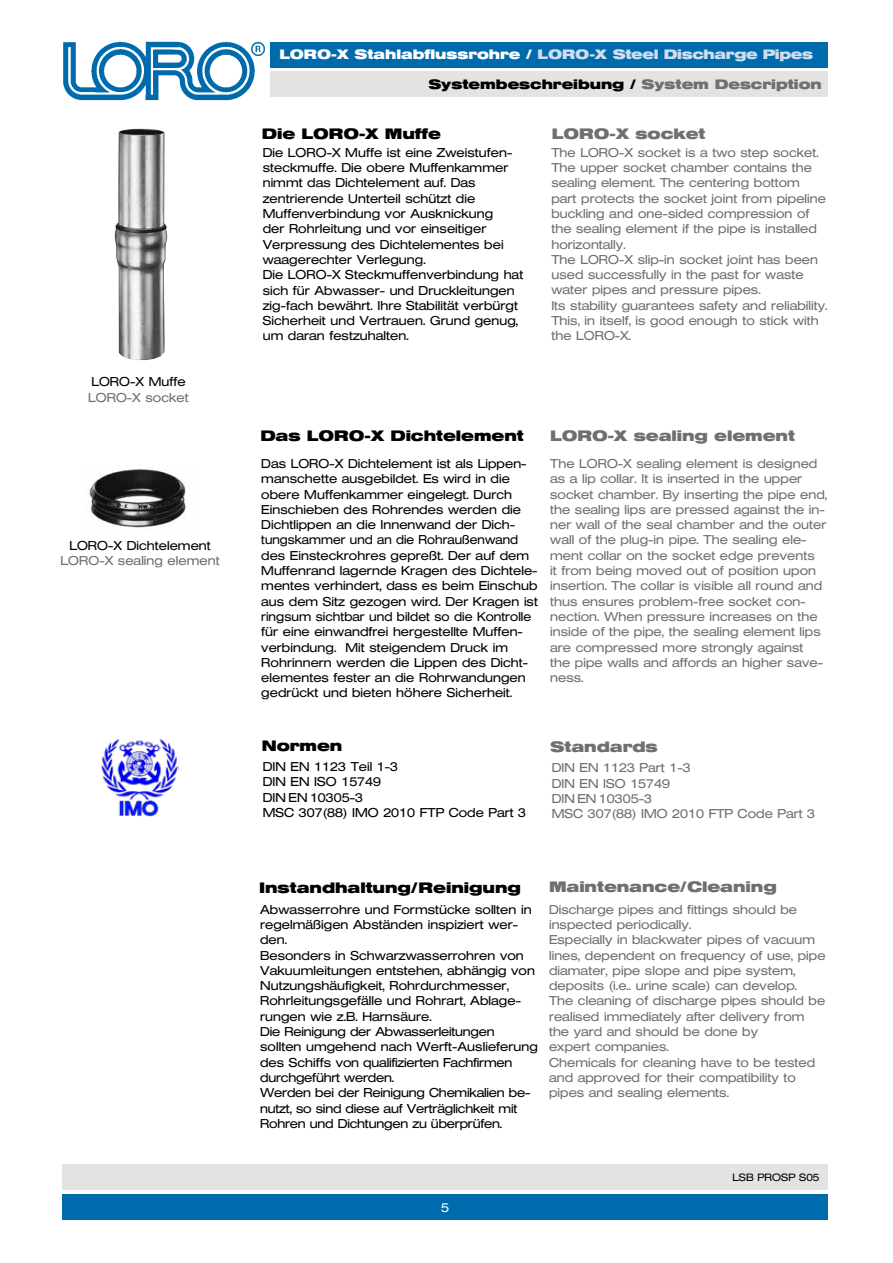
<style>
.page{position:relative;width:893px;height:1263px;background:#fff}
.page>*{position:absolute;margin:0;border:0;box-sizing:border-box;transform-origin:0 0}
.t1{font:700 15px "Helvetica Extended BQ";color:#000}
.t2{font:700 15px "Helvetica Extended BQ";color:#706f6f}
.t3{font:700 13.5px "Helvetica Extended BQ";color:#cfddef}
.t4{font:700 13.5px "Helvetica Extended BQ";color:#000}
.t5{font:300 12.75px/15.3px "Helvetica Extended BQ";color:#000}
.t6{font:300 12.75px/15.3px "Helvetica Extended BQ";color:#706f6f}
.t7{font:300 12.75px "Helvetica Extended BQ";color:#fff}
.t8{font:300 10.5px "Helvetica Extended BQ";color:#000}
.s1{color:#fff}
.s2{color:#706f6f}
</style>
<div class="page">
<img style="left:63px;top:41px;width:202px;height:60px">
<div style="left:63px;top:1164px;width:765px;height:26px;background:#e3e3e3"></div>
<div style="left:271px;top:42px;width:557px;height:25px;background:#006bac"></div>
<div style="left:271px;top:72px;width:557px;height:25px;background:#e3e3e3"></div>
<div style="left:63px;top:1194px;width:765px;height:26px;background:#006bac"></div>
<img style="left:115px;top:129px;width:52px;height:231px">
<img style="left:89px;top:469px;width:97px;height:59px">
<img style="left:101px;top:739px;width:77px;height:78px">
<p class="t5" style="left:91px;top:374px;width:96px">LORO-X Muffe</p>
<p class="t6" style="left:88px;top:390px;width:102px">LORO-X socket</p>
<p class="t5" style="left:69px;top:538px;width:143px">LORO-X Dichtelement</p>
<p class="t6" style="left:61px;top:553px;width:161px">LORO-X sealing element</p>
<p class="t3" style="left:279px;top:47px;width:535px"><span class="s1">LORO-X Stahlabflussrohre /</span> LORO-X Steel Discharge Pipes</p>
<p class="t4" style="left:428px;top:77px;width:395px">Systembeschreibung / <span class="s2">System Description</span></p>
<p class="t2" style="left:552px;top:125px;width:155px">LORO-X socket</p>
<p class="t1" style="left:262px;top:125px;width:181px">Die LORO-X Muffe</p>
<p class="t5" style="left:263px;top:145px;width:262px">Die LORO-X Muffe ist eine Zweistufen&shy;steckmuffe. Die obere Muffenkammer nimmt das Dichtelement auf. Das zentrierende Unterteil schützt die Muffenverbindung vor Ausknickung<br>der Rohrleitung und vor einseitiger Verpressung des Dichtelementes bei waagerechter Verlegung.<br>Die LORO-X Steckmuffenverbindung hat sich für Abwasser- und Druckleitungen zig-fach bewährt. Ihre Stabilität verbürgt Sicherheit und Vertrauen. Grund genug, um daran festzuhalten.</p>
<p class="t6" style="left:551px;top:145px;width:278px">The LORO-X socket is a two step socket.<br>The upper socket chamber contains the sealing element. The centering bottom part protects the socket joint from pipeline buckling and one-sided compression of the sealing element if the pipe is installed horizontally.<br>The LORO-X slip-in socket joint has been used successfully in the past for waste water pipes and pressure pipes.<br>Its stability guarantees safety and reliability.<br>This, in itself, is good enough to stick with the LORO-X.</p>
<p class="t1" style="left:260px;top:427px;width:265px">Das LORO-X Dichtelement</p>
<p class="t5" style="left:261px;top:456px;width:278px">Das LORO-X Dichtelement ist als Lippen&shy;manschette ausgebildet. Es wird in die obere Muffenkammer eingelegt. Durch Einschieben des Rohrendes werden die Dichtlippen an die Innenwand der Dich&shy;tungskammer und an die Rohraußenwand des Einsteckrohres gepreßt. Der auf dem Muffenrand lagernde Kragen des Dichtele&shy;mentes verhindert, dass es beim Einschub aus dem Sitz gezogen wird. Der Kragen ist ringsum sichtbar und bildet so die Kontrolle für eine einwandfrei hergestellte Muffen&shy;verbindung. Mit steigendem Druck im Rohrinnern werden die Lippen des Dicht&shy;elementes fester an die Rohrwandungen gedrückt und bieten höhere Sicherheit.</p>
<p class="t2" style="left:550px;top:427px;width:246px">LORO-X sealing element</p>
<p class="t6" style="left:550px;top:456px;width:279px">The LORO-X sealing element is designed as a lip collar. It is inserted in the upper socket chamber. By inserting the pipe end, the sealing lips are pressed against the in&shy;ner wall of the seal chamber and the outer wall of the plug-in pipe. The sealing ele&shy;ment collar on the socket edge prevents<br>it from being moved out of position upon insertion. The collar is visible all round and thus ensures problem-free socket con&shy;nection. When pressure increases on the inside of the pipe, the sealing element lips are compressed more strongly against<br>the pipe walls and affords an higher save&shy;ness.</p>
<p class="t1" style="left:262px;top:737px;width:82px">Normen</p>
<p class="t2" style="left:550px;top:738px;width:109px">Standards</p>
<p class="t5" style="left:263px;top:759px;width:265px">DIN EN 1123 Teil 1-3<br>DIN EN ISO 15749<br>DIN EN 10305-3<br>MSC 307(88) IMO 2010 FTP Code Part 3</p>
<p class="t6" style="left:552px;top:760px;width:265px">DIN EN 1123 Part 1-3<br>DIN EN ISO 15749<br>DIN EN 10305-3<br>MSC 307(88) IMO 2010 FTP Code Part 3</p>
<p class="t1" style="left:259px;top:879px;width:263px">Instandhaltung/Reinigung</p>
<p class="t2" style="left:549px;top:878px;width:229px">Maintenance/Cleaning</p>
<p class="t5" style="left:260px;top:902px;width:279px">Abwasserrohre und Formstücke sollten in regelmäßigen Abständen inspiziert wer&shy;den.<br>Besonders in Schwarzwasserrohren von Vakuumleitungen entstehen, abhängig von Nutzungshäufigkeit, Rohrdurchmesser, Rohrleitungsgefälle und Rohrart, Ablage&shy;rungen wie z.B. Harnsäure.<br>Die Reinigung der Abwasserleitungen sollten umgehend nach Werft-Auslieferung des Schiffs von qualifizierten Fachfirmen durchgeführt werden.<br>Werden bei der Reinigung Chemikalien be&shy;nutzt, so sind diese auf Verträglichkeit mit Rohren und Dichtungen zu überprüfen.</p>
<p class="t6" style="left:549px;top:902px;width:278px">Discharge pipes and fittings should be inspected periodically.<br>Especially in blackwater pipes of vacuum lines, dependent on frequency of use, pipe diamater, pipe slope and pipe system, deposits (i.e.. urine scale) can develop.<br>The cleaning of discharge pipes should be realised immediately after delivery from the yard and should be done by<br>expert companies.<br>Chemicals for cleaning have to be tested and approved for their compatibility to pipes and sealing elements.</p>
<p class="t7" style="left:441px;top:1200px;width:9px">5</p>
<p class="t8" style="left:733px;top:1171px;width:88px">LSB PROSP S05</p>
</div>
